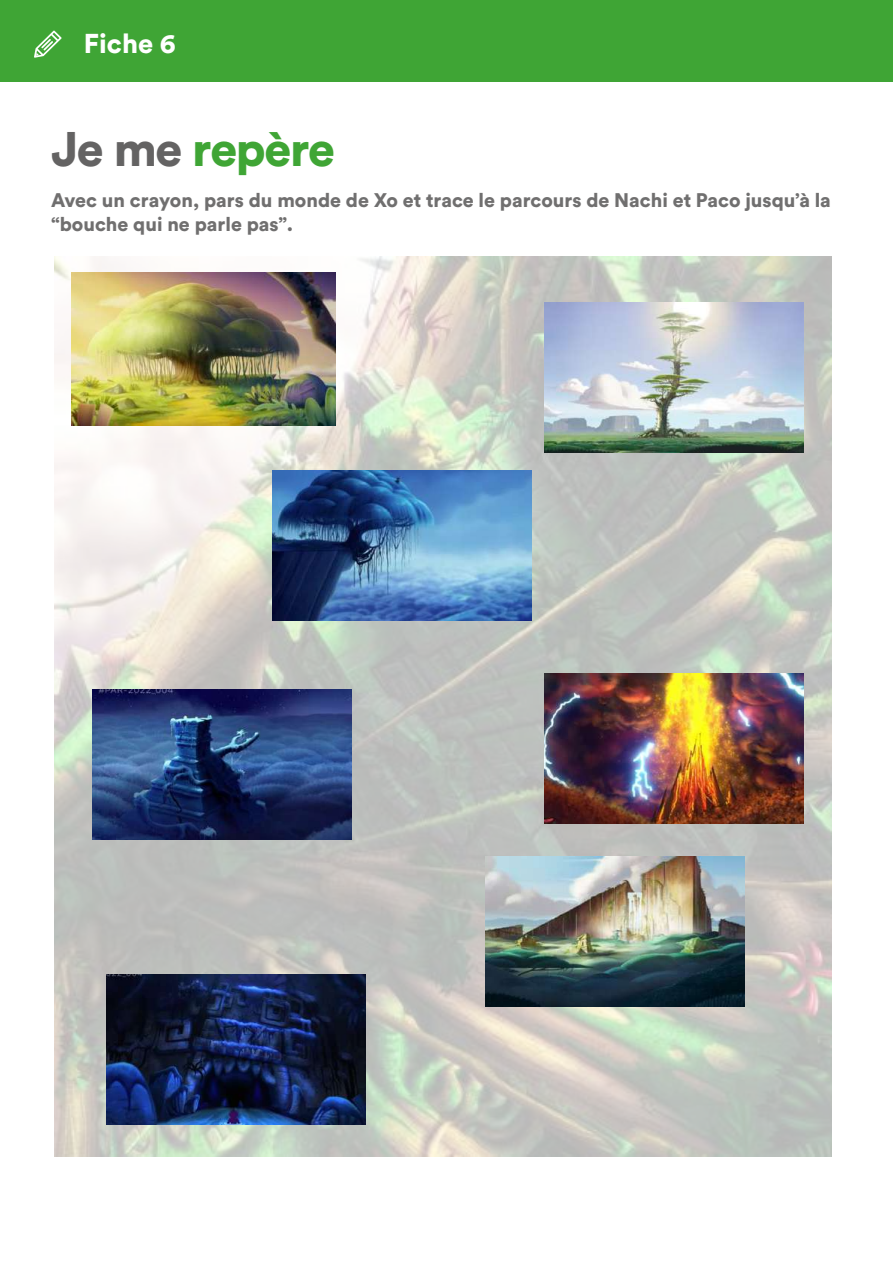
<style>
.page{position:relative;width:893px;height:1263px;background:#fff}
.page>*{position:absolute;margin:0;border:0;box-sizing:border-box;transform-origin:0 0}
.t1{font:48px "Circular Std Black";letter-spacing:-.03em;color:#3fa535}
.t2{font:27px "Circular Std Black";color:#fff}
.t3{font:19.5px/24px "Circular Std Black";color:#706f6f}
.s1{color:#646363}
</style>
<div class="page">
<div style="left:0;top:0;width:893px;height:82px;background:#3fa535"></div>
<svg style="left:34px;top:31px;width:28px;height:27px"></svg>
<img style="left:54px;top:257px;width:777px;height:899px">
<img style="left:72px;top:273px;width:264px;height:153px">
<img style="left:273px;top:470px;width:259px;height:150px">
<img style="left:93px;top:689px;width:259px;height:150px">
<img style="left:107px;top:975px;width:259px;height:150px">
<img style="left:485px;top:857px;width:259px;height:150px">
<img style="left:545px;top:674px;width:259px;height:150px">
<img style="left:545px;top:303px;width:259px;height:150px">
<h2 class="t2" style="left:84px;top:26px;width:93px">Fiche 6</h2>
<h1 class="t1" style="left:51px;top:118px;width:285px"><span class="s1">Je me</span> repère</h1>
<p class="t3" style="left:51px;top:188px;width:781px">Avec un crayon, pars du monde de Xo et trace le parcours de Nachi et Paco jusqu’à la “bouche qui ne parle pas”.</p>
</div>
